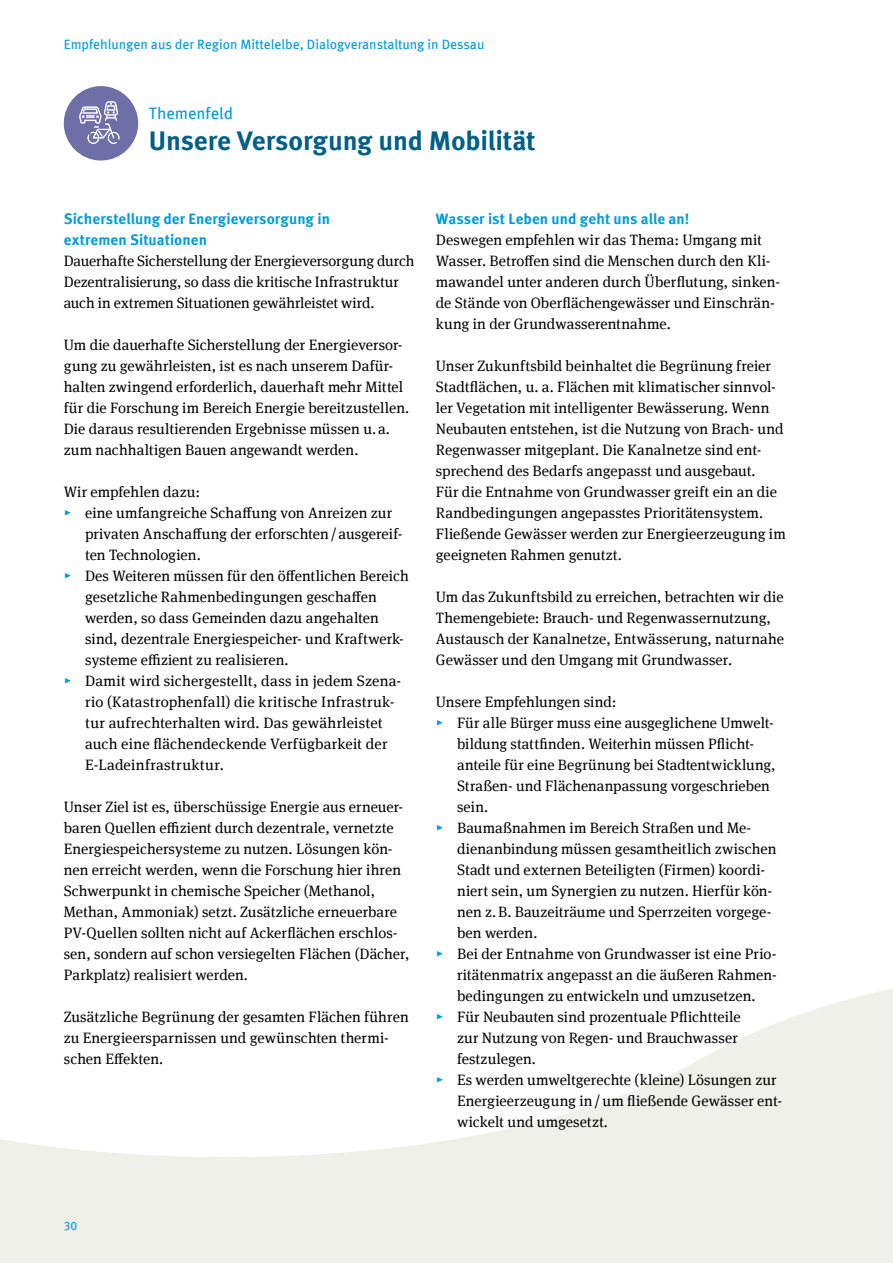
<style>
.page{position:relative;width:893px;height:1263px;background:#fff}
.page>*{position:absolute;margin:0;border:0;box-sizing:border-box;transform-origin:0 0}
.Innenseiten_H3_Headline_Themenfeld{font:700 27px "Meta Offc";letter-spacing:-.01em;color:#005f85}
.Innenseiten_H3_Headline_Themenfeld-2{font:16.5px "Meta Offc";color:#009bd4}
.Innenseiten_P_Copy_Abstand_nach{font:15px/21px "Meta Serif Offc";letter-spacing:.005em;color:#000}
.Innenseiten_P_Copy{font:15px/21px "Meta Serif Offc";letter-spacing:.005em;color:#000}
.Innenseiten_P_Copy_ohne_Abstand{font:15px/21px "Meta Serif Offc";letter-spacing:.005em;color:#000}
.Innenseiten_H4_Headline{font:700 15px/21px "Meta Offc";color:#009bd4}
.Innenseiten_P_Copy_Abstand_vor{font:15px "Meta Serif Offc";letter-spacing:.005em;color:#000}
.t1{font:13.5px "Meta Offc";color:#009bd4}
.t2{font:12px "Meta Offc";color:#009bd4}
.s1{color:#009bd4}
</style>
<div class="page">
<svg style="left:0;top:989px;width:893px;height:274px;fill:#f0f0eb"></svg>
<svg style="left:64px;top:86px;width:74px;height:75px"></svg>
<p class="t1" style="left:64px;top:36px;width:422px">Empfehlungen aus der Region Mittelelbe, Dialogveranstaltung in Dessau</p>
<h3 class="Innenseiten_H3_Headline_Themenfeld-2" style="left:149px;top:103px;width:86px">Themenfeld</h3>
<h3 class="Innenseiten_H3_Headline_Themenfeld" style="left:149px;top:125px;width:388px">Unsere Versorgung und Mobilität</h3>
<p class="Innenseiten_H4_Headline" style="left:64px;top:208px;width:268px">Sicherstellung der Energieversorgung in extremen Situationen</p>
<p class="Innenseiten_P_Copy_Abstand_nach" style="left:64px;top:250px;width:352px">Dauerhafte Sicherstellung der Energieversorgung durch<br>Dezentralisierung, so dass die kritische Infrastruktur auch in extremen Situationen gewährleistet wird.</p>
<p class="Innenseiten_P_Copy_ohne_Abstand" style="left:64px;top:334px;width:347px">Um die dauerhafte Sicherstellung der Energieversor&shy;gung zu gewährleisten, ist es nach unserem Dafür&shy;halten zwingend erforderlich, dauerhaft mehr Mittel für die Forschung im Bereich Energie bereitzustellen.<br>Die daraus resultierenden Ergebnisse müssen u.a. zum nachhaltigen Bauen angewandt werden.</p>
<p class="Innenseiten_P_Copy_Abstand_vor" style="left:64px;top:483px;width:138px">Wir empfehlen dazu:</p>
<p class="Innenseiten_P_Copy_Abstand_nach" style="left:85px;top:502px;width:319px;text-indent:-21px"><span class="s1">▸</span> eine umfangreiche Schaffung von Anreizen zur privaten Anschaffung der erforschten/ausgereif&shy;ten Technologien.</p>
<p class="Innenseiten_P_Copy_Abstand_nach" style="left:85px;top:565px;width:325px;text-indent:-21px"><span class="s1">▸</span> Des Weiteren müssen für den öffentlichen Bereich gesetzliche Rahmenbedingungen geschaffen werden, so dass Gemeinden dazu angehalten sind, dezentrale Energiespeicher- und Kraftwerk&shy;systeme effizient zu realisieren.</p>
<p class="Innenseiten_P_Copy_Abstand_nach" style="left:85px;top:670px;width:318px;text-indent:-21px"><span class="s1">▸</span> Damit wird sichergestellt, dass in jedem Szena&shy;rio (Katastrophenfall) die kritische Infrastruk&shy;tur aufrechterhalten wird. Das gewährleistet auch eine flächendeckende Verfügbarkeit der E-Ladeinfrastruktur.</p>
<p class="Innenseiten_P_Copy" style="left:64px;top:796px;width:347px">Unser Ziel ist es, überschüssige Energie aus erneuer&shy;baren Quellen effizient durch dezentrale, vernetzte Energiespeichersysteme zu nutzen. Lösungen kön&shy;nen erreicht werden, wenn die Forschung hier ihren Schwerpunkt in chemische Speicher (Methanol, Methan, Ammoniak) setzt. Zusätzliche erneuerbare PV-Quellen sollten nicht auf Ackerflächen erschlos&shy;sen, sondern auf schon versiegelten Flächen (Dächer, Parkplatz) realisiert werden.</p>
<p class="Innenseiten_P_Copy_Abstand_nach" style="left:64px;top:1006px;width:346px">Zusätzliche Begrünung der gesamten Flächen führen zu Energieersparnissen und gewünschten thermi&shy;schen Effekten.</p>
<p class="Innenseiten_H4_Headline" style="left:436px;top:208px;width:255px">Wasser ist Leben und geht uns alle an!</p>
<p class="Innenseiten_P_Copy_Abstand_nach" style="left:436px;top:229px;width:346px">Deswegen empfehlen wir das Thema: Umgang mit Wasser. Betroffen sind die Menschen durch den Kli&shy;mawandel unter anderen durch Überflutung, sinken&shy;de Stände von Oberflächengewässer und Einschrän&shy;kung in der Grundwasserentnahme.</p>
<p class="Innenseiten_P_Copy_Abstand_nach" style="left:436px;top:355px;width:352px">Unser Zukunftsbild beinhaltet die Begrünung freier Stadtflächen, u. a. Flächen mit klimatischer sinnvol&shy;ler Vegetation mit intelligenter Bewässerung. Wenn Neubauten entstehen, ist die Nutzung von Brach- und Regenwasser mitgeplant. Die Kanalnetze sind ent&shy;sprechend des Bedarfs angepasst und ausgebaut.<br>Für die Entnahme von Grundwasser greift ein an die Randbedingungen angepasstes Prioritätensystem.<br>Fließende Gewässer werden zur Energieerzeugung im geeigneten Rahmen genutzt.</p>
<p class="Innenseiten_P_Copy_Abstand_nach" style="left:436px;top:586px;width:350px">Um das Zukunftsbild zu erreichen, betrachten wir die Themengebiete: Brauch- und Regenwassernutzung, Austausch der Kanalnetze, Entwässerung, naturnahe Gewässer und den Umgang mit Grundwasser.</p>
<p class="Innenseiten_P_Copy_ohne_Abstand" style="left:436px;top:691px;width:182px">Unsere Empfehlungen sind:</p>
<p class="Innenseiten_P_Copy_Abstand_nach" style="left:457px;top:712px;width:320px;text-indent:-21px"><span class="s1">▸</span> Für alle Bürger muss eine ausgeglichene Umwelt&shy;bildung stattfinden. Weiterhin müssen Pflicht&shy;anteile für eine Begrünung bei Stadtentwicklung, Straßen- und Flächenanpassung vorgeschrieben sein.</p>
<p class="Innenseiten_P_Copy_Abstand_nach" style="left:457px;top:817px;width:321px;text-indent:-21px"><span class="s1">▸</span> Baumaßnahmen im Bereich Straßen und Me&shy;dienanbindung müssen gesamtheitlich zwischen Stadt und externen Beteiligten (Firmen) koordi&shy;niert sein, um Synergien zu nutzen. Hierfür kön&shy;nen z.B. Bauzeiträume und Sperrzeiten vorgege&shy;ben werden.</p>
<p class="Innenseiten_P_Copy_Abstand_nach" style="left:457px;top:943px;width:321px;text-align:justify;text-indent:-21px"><span class="s1">▸</span> Bei der Entnahme von Grundwasser ist eine Prio&shy;ritätenmatrix angepasst an die äußeren Rahmen&shy;bedingungen zu entwickeln und umzusetzen.</p>
<p class="Innenseiten_P_Copy_Abstand_nach" style="left:457px;top:1006px;width:285px;text-indent:-21px"><span class="s1">▸</span> Für Neubauten sind prozentuale Pflichtteile zur Nutzung von Regen- und Brauchwasser festzulegen.</p>
<p class="Innenseiten_P_Copy_Abstand_nach" style="left:457px;top:1069px;width:326px;text-indent:-21px"><span class="s1">▸</span> Es werden umweltgerechte (kleine) Lösungen zur<br>Energieerzeugung in/um fließende Gewässer ent&shy;wickelt und umgesetzt.</p>
<p class="t2" style="left:64px;top:1218px;width:15px">30</p>
</div>
